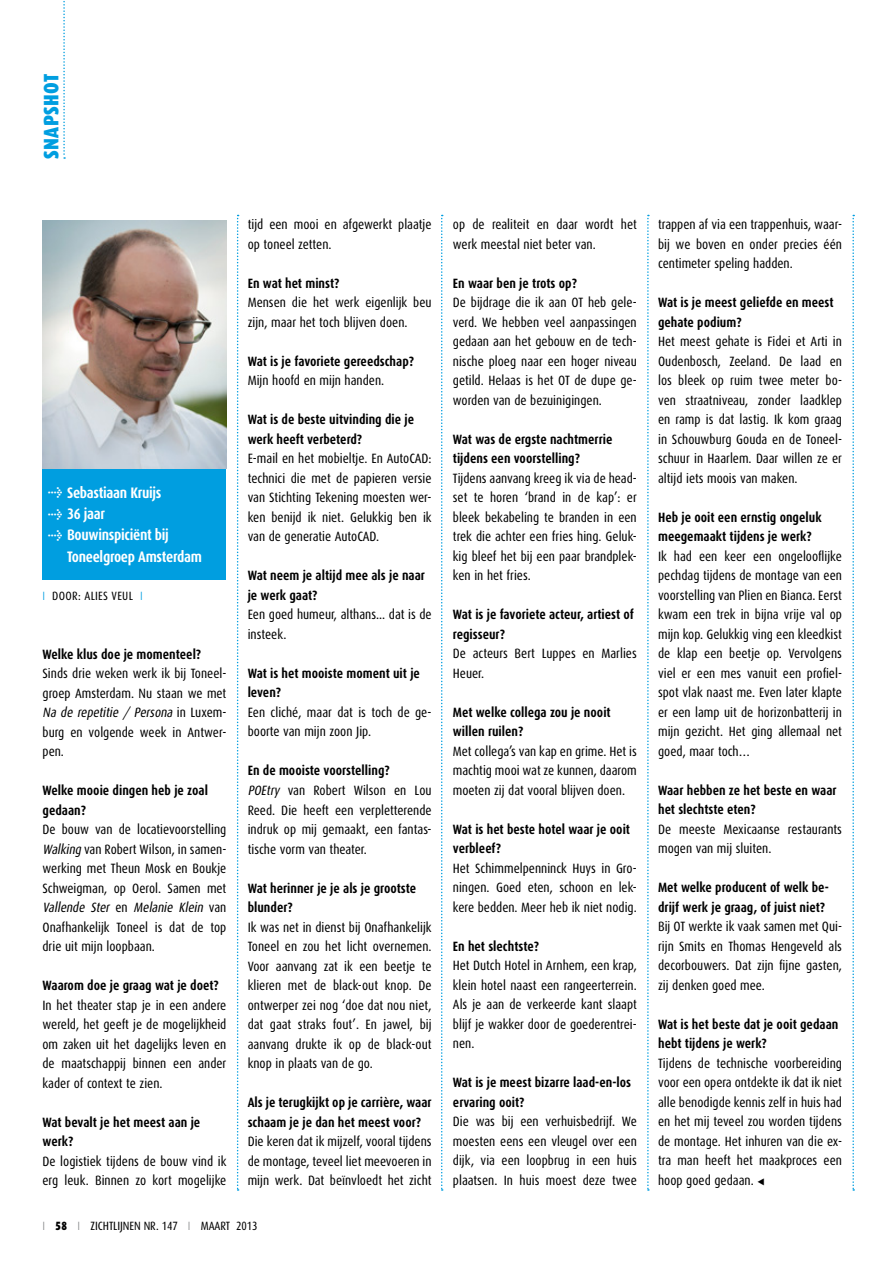
<style>
.page{position:relative;width:893px;height:1263px;background:#fff}
.page>*{position:absolute;margin:0;border:0;box-sizing:border-box;transform-origin:0 0}
.t1{font:900 21px "Dax Condensed";color:#009ee0}
.t2{font:700 15.3px "Dax Condensed";letter-spacing:-.02em;color:#fff}
.t3{font:13.5px/19.5px "Dax Condensed";color:#000;text-align:justify}
.t4{font:700 13.5px/19.5px "Dax Condensed";color:#000}
.t5{font:12px "Dax Condensed";letter-spacing:-.005em;color:#000}
.s1{font-family:"Meta Plus";font-size:11.85px}
.s2{font-weight:300;color:#009ee0}
.s3{font-style:italic}
.s4{font-weight:700}
.s5{font-weight:300;color:#87888a}
.s6{font-weight:900}
.s7{font-family:"European Pi Three";font-size:9px}
</style>
<div class="page">
<svg style="left:63px;top:1px;width:2px;height:158px"></svg>
<svg style="left:237px;top:215px;width:2px;height:976px"></svg>
<svg style="left:441px;top:215px;width:2px;height:976px"></svg>
<div style="left:43px;top:369px;width:183px;height:211px;background:#009ee0"></div>
<img style="left:43px;top:221px;width:183px;height:247px">
<svg style="left:647px;top:215px;width:2px;height:976px"></svg>
<svg style="left:852px;top:215px;width:2px;height:976px"></svg>
<h1 class="t1" style="left:39px;top:159px;width:86px;rotate:-90deg">SNAPSHOT</h1>
<p class="t2" style="left:48px;top:484px;width:115px"><span class="s1">&gt;</span> Sebastiaan Kruijs</p>
<p class="t2" style="left:48px;top:505px;width:59px"><span class="s1">&gt;</span> 36 jaar</p>
<p class="t2" style="left:48px;top:527px;width:123px"><span class="s1">&gt;</span> Bouwinspiciënt bij</p>
<p class="t2" style="left:67px;top:548px;width:136px">Toneelgroep Amsterdam</p>
<p class="t5" style="left:43px;top:589px;width:102px"><span class="s2">I</span> Door: Alies Veul <span class="s2">I</span></p>
<p class="t4" style="left:43px;top:644px;width:160px">Welke klus doe je momenteel?</p>
<p class="t3" style="left:43px;top:664px;width:185px">Sinds drie weken werk ik bij Toneel&shy;groep Amsterdam. Nu staan we met <span class="s3">Na de repetitie / Persona</span> i n L u x e m - burg en volgende week in Antwer&shy;pen.</p>
<p class="t4" style="left:43px;top:781px;width:167px">Welke mooie dingen heb je zoal gedaan?</p>
<p class="t3" style="left:43px;top:820px;width:185px">De bouw van de locatievoorstelling <span class="s3">Walking</span> van Robert Wilson, in samen&shy;werking met Theun Mosk en Boukje Schweigman, op Oerol. Samen met <span class="s3">Vallende Ster</span> e n <span class="s3">Melanie Klein</span> v a n Onafhankelijk Toneel is dat de top drie uit mijn loopbaan.</p>
<p class="t4" style="left:43px;top:976px;width:178px">Waarom doe je graag wat je doet?</p>
<p class="t3" style="left:43px;top:995px;width:185px">In het theater stap je in een andere wereld, het geeft je de mogelijkheid om zaken uit het dagelijks leven en de maatschappij binnen een ander kader of context te zien.</p>
<p class="t4" style="left:43px;top:1112px;width:159px">Wat bevalt je het meest aan je werk?</p>
<p class="t3" style="left:43px;top:1151px;width:185px">De logistiek tijdens de bouw vind ik erg leuk. Binnen zo kort mogelijke</p>
<p class="t3" style="left:248px;top:215px;width:185px">tijd een mooi en afgewerkt plaatje op toneel zetten.</p>
<p class="t4" style="left:248px;top:274px;width:93px">En wat het minst?</p>
<p class="t3" style="left:248px;top:293px;width:185px">Mensen die het werk eigenlijk beu zijn, maar het toch blijven doen.</p>
<p class="t4" style="left:248px;top:352px;width:168px">Wat is je favoriete gereedschap?</p>
<p class="t3" style="left:248px;top:371px;width:138px">Mijn hoofd en mijn handen.</p>
<p class="t4" style="left:248px;top:410px;width:168px">Wat is de beste uitvinding die je werk heeft verbeterd?</p>
<p class="t3" style="left:248px;top:449px;width:185px">E-mail en het mobieltje. En AutoCAD: technici die met de papieren versie van Stichting Tekening moesten wer&shy;ken benijd ik niet. Gelukkig ben ik van de generatie AutoCAD.</p>
<p class="t4" style="left:248px;top:566px;width:179px">Wat neem je altijd mee als je naar je werk gaat?</p>
<p class="t3" style="left:248px;top:605px;width:185px">Een goed humeur, althans... dat is de insteek.</p>
<p class="t4" style="left:248px;top:664px;width:174px">Wat is het mooiste moment uit je leven?</p>
<p class="t3" style="left:248px;top:703px;width:185px">Een cliché, maar dat is toch de ge&shy;boorte van mijn zoon Jip.</p>
<p class="t3" style="left:248px;top:761px;width:185px;text-align:left"><span class="s4">En de mooiste voorstelling?<br></span><span class="s3">POEtry</span> van Robert Wilson en Lou<br>Reed. Die heeft een verpletterende indruk op mij gemaakt, een fantas&shy;tische vorm van theater.</p>
<p class="t4" style="left:248px;top:878px;width:170px">Wat herinner je je als je grootste blunder?</p>
<p class="t3" style="left:248px;top:917px;width:185px">Ik was net in dienst bij Onafhankelijk Toneel en zou het licht overnemen.<br>Voor aanvang zat ik een beetje te klieren met de black-out knop. De ontwerper zei nog ‘doe dat nou niet, dat gaat straks fout’. En jawel, bij aanvang drukte ik op de black-out knop in plaats van de go.</p>
<p class="t4" style="left:248px;top:1093px;width:185px">Als je terugkijkt op je carrière, waar schaam je je dan het meest voor?</p>
<p class="t3" style="left:248px;top:1132px;width:185px">Die keren dat ik mijzelf, vooral tijdens de montage, teveel liet meevoeren in mijn werk. Dat beïnvloedt het zicht</p>
<p class="t5" style="left:43px;top:1219px;width:58px"><span class="s5">I</span> <span class="s6">58</span> <span class="s5">I</span> ZICHTLI</p>
<p class="t5" style="left:120px;top:1219px;width:10px">JNEN</p>
<p class="t5" style="left:144px;top:1219px;width:115px">NR. 147 <span class="s5">I</span> maart 2013</p>
<p class="t3" style="left:453px;top:215px;width:185px">op de realiteit en daar wordt het werk meestal niet beter van.</p>
<p class="t4" style="left:453px;top:274px;width:126px">En waar ben je trots op?</p>
<p class="t3" style="left:453px;top:293px;width:185px">De bijdrage die ik aan OT heb gele&shy;verd. We hebben veel aanpassingen gedaan aan het gebouw en de tech&shy;nische ploeg naar een hoger niveau getild. Helaas is het OT de dupe ge&shy;worden van de bezuinigingen.</p>
<p class="t4" style="left:453px;top:430px;width:161px">Wat was de ergste nachtmerrie tijdens een voorstelling?</p>
<p class="t3" style="left:453px;top:469px;width:185px">Tijdens aanvang kreeg ik via de head&shy;set te horen ‘brand in de kap’: er bleek bekabeling te branden in een trek die achter een fries hing. Geluk&shy;kig bleef het bij een paar brandplek&shy;ken in het fries.</p>
<p class="t4" style="left:453px;top:605px;width:183px">Wat is je favoriete acteur, artiest of regisseur?</p>
<p class="t3" style="left:453px;top:644px;width:185px">De acteurs Bert Luppes en Marlies<br>Heuer.</p>
<p class="t4" style="left:453px;top:703px;width:159px">Met welke collega zou je nooit willen ruilen?</p>
<p class="t3" style="left:453px;top:742px;width:185px">Met collega’s van kap en grime. Het is machtig mooi wat ze kunnen, daarom moeten zij dat vooral blijven doen.</p>
<p class="t4" style="left:453px;top:820px;width:179px">Wat is het beste hotel waar je ooit verbleef?</p>
<p class="t3" style="left:453px;top:859px;width:185px">Het Schimmelpenninck Huys in Gro&shy;ningen. Goed eten, schoon en lek&shy;kere bedden. Meer heb ik niet nodig.</p>
<p class="t4" style="left:453px;top:936px;width:88px">En het slechtste?</p>
<p class="t3" style="left:453px;top:956px;width:185px">Het Dutch Hotel in Arnhem, een krap, klein hotel naast een rangeerterrein.<br>Als je aan de verkeerde kant slaapt blijf je wakker door de goederentrei&shy;nen.</p>
<p class="t4" style="left:453px;top:1073px;width:180px">Wat is je meest bizarre laad-en-los ervaring ooit?</p>
<p class="t3" style="left:453px;top:1112px;width:185px">Die was bij een verhuisbedrijf. We moesten eens een vleugel over een dijk, via een loopbrug in een huis plaatsen. In huis moest deze twee</p>
<p class="t3" style="left:658px;top:215px;width:185px">trappen af via een trappenhuis, waar&shy;bij we boven en onder precies één centimeter speling hadden.</p>
<p class="t4" style="left:658px;top:293px;width:177px">Wat is je meest geliefde en meest gehate podium?</p>
<p class="t3" style="left:658px;top:332px;width:185px">Het meest gehate is Fidei et Arti in Oudenbosch, Zeeland. De laad en los bleek op ruim twee meter bo&shy;ven straatniveau, zonder laadklep en ramp is dat lastig. Ik kom graag in Schouwburg Gouda en de Toneel&shy;schuur in Haarlem. Daar willen ze er altijd iets moois van maken.</p>
<p class="t4" style="left:658px;top:507px;width:165px">Heb je ooit een ernstig ongeluk meegemaakt tijdens je werk?</p>
<p class="t3" style="left:658px;top:546px;width:185px">Ik had een keer een ongelooflijke pechdag tijdens de montage van een voorstelling van Plien en Bianca. Eerst kwam een trek in bijna vrije val op mijn kop. Gelukkig ving een kleedkist de klap een beetje op. Vervolgens viel er een mes vanuit een profiel&shy;spot vlak naast me. Even later klapte er een lamp uit de horizonbatterij in mijn gezicht. Het ging allemaal net goed, maar toch…</p>
<p class="t4" style="left:658px;top:780px;width:180px">Waar hebben ze het beste en waar het slechtste eten?</p>
<p class="t3" style="left:658px;top:819px;width:185px">De meeste Mexicaanse restaurants mogen van mij sluiten.</p>
<p class="t4" style="left:658px;top:878px;width:172px">Met welke producent of welk be&shy;drijf werk je graag, of juist niet?</p>
<p class="t3" style="left:658px;top:917px;width:185px">Bij OT werkte ik vaak samen met Qui&shy;rijn Smits en Thomas Hengeveld als decorbouwers. Dat zijn fijne gasten, zij denken goed mee.</p>
<p class="t4" style="left:658px;top:1014px;width:182px">Wat is het beste dat je ooit gedaan hebt tijdens je werk?</p>
<p class="t3" style="left:658px;top:1053px;width:185px">Tijdens de technische voorbereiding voor een opera ontdekte ik dat ik niet alle benodigde kennis zelf in huis had en het mij teveel zou worden tijdens de montage. Het inhuren van die ex&shy;tra man heeft het maakproces een hoop goed gedaan. <span class="s7">f</span></p>
</div>
